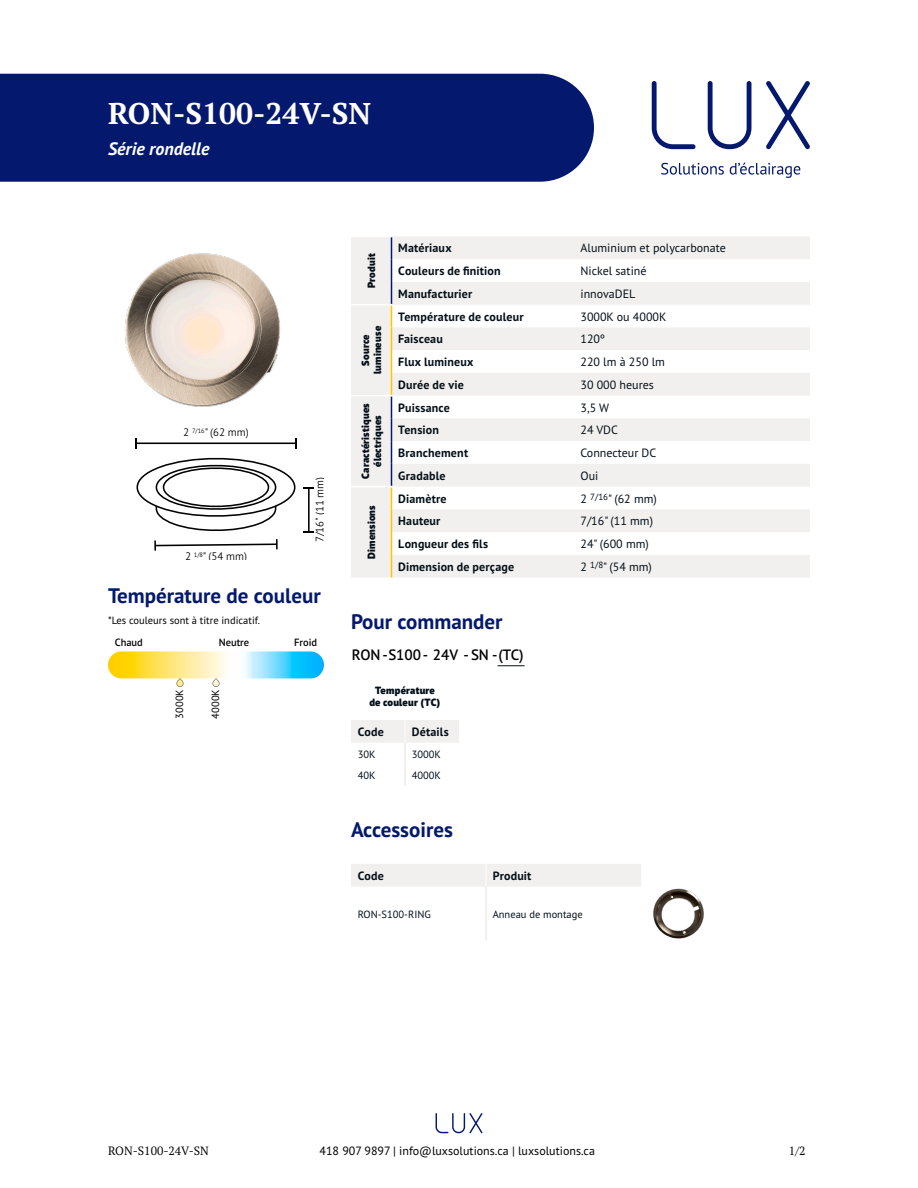
<style>
.page{position:relative;width:918px;height:1188px;background:#fff}
.page>*{position:absolute;margin:0;border:0;box-sizing:border-box;transform-origin:0 0}
.Titre_nom_de_produit{font:700 30px "PT Serif Pro";color:#fff}
.Sous-titres{font:700 21px "PT Sans Pro";color:#04196e}
.Série{font:italic 700 18px "PT Sans Pro";color:#fff}
.Code_de_produit{font:600 15px "PT Sans Pro";color:#000}
.Titre_de_tableau{font:700 12px "PT Sans Pro";letter-spacing:.015em;color:#041019}
.Texte_de_tableau{font:12px "PT Sans Pro";color:#041019}
.t1{font:12px "PT Sans Pro";color:#000}
.t2{font:12px "PT Serif Pro";color:#000}
.t3{font:300 10.95px "PT Sans Pro";color:#000}
.Noms_titres_de_tableaux{font:900 10.5px/12px "PT Sans Pro";letter-spacing:.02em;color:#041019;text-align:center}
.Texte_commander{font:10.5px "PT Sans Pro";color:#041019}
.Descriptions{font:10.5px "PT Sans Pro";color:#000}
.t4{font:600 10.5px "PT Sans Pro";color:#000}
</style>
<div class="page">
<svg style="left:436px;top:1113px;width:47px;height:20px"></svg>
<img style="left:124px;top:253px;width:156px;height:154px">
<svg style="left:351px;top:237px;width:459px;height:341px;fill:#f2f0ee"></svg>
<svg style="left:391px;top:237px;width:1px;height:341px"></svg>
<hr style="left:351px;top:304px;width:41px;height:1px;background:#fff">
<hr style="left:351px;top:395px;width:41px;height:1px;background:#fff">
<hr style="left:351px;top:486px;width:41px;height:1px;background:#fff">
<svg style="left:498px;top:665px;width:27px;height:1px"></svg>
<svg style="left:351px;top:720px;width:108px;height:66px"></svg>
<div style="left:351px;top:864px;width:290px;height:23px;background:#f2f0ee"></div>
<hr style="left:486px;top:887px;width:1px;height:54px;background:#e6e2de">
<img style="left:653px;top:888px;width:51px;height:51px">
<hr style="left:136px;top:443px;width:160px;height:1px;background:#000">
<svg style="left:136px;top:457px;width:178px;height:94px"></svg>
<svg style="left:108px;top:651px;width:216px;height:27px;background:#c4e1b0"></svg>
<svg style="left:177px;top:678px;width:6px;height:9px"></svg>
<svg style="left:213px;top:678px;width:6px;height:9px"></svg>
<svg style="left:661px;top:163px;width:63px;height:12px"></svg>
<svg style="left:730px;top:163px;width:70px;height:15px"></svg>
<svg style="left:766px;top:81px;width:44px;height:68px"></svg>
<svg style="left:708px;top:81px;width:44px;height:68px"></svg>
<svg style="left:652px;top:81px;width:44px;height:68px"></svg>
<div style="left:0;top:74px;width:594px;height:108px;background:#04196e"></div>
<p class="Titre_nom_de_produit" style="left:108px;top:93px;width:265px">RON-S100-24V-SN</p>
<p class="Série" style="left:108px;top:136px;width:103px">Série rondelle</p>
<p class="Noms_titres_de_tableaux" style="left:365px;top:288px;width:36px;rotate:-90deg">Produit</p>
<p class="Noms_titres_de_tableaux" style="left:359px;top:374px;width:50px;rotate:-90deg">Source lumineuse</p>
<p class="Titre_de_tableau" style="left:398px;top:240px;width:55px">Matériaux</p>
<p class="Texte_de_tableau" style="left:580px;top:240px;width:147px">Aluminium et polycarbonate</p>
<p class="Titre_de_tableau" style="left:398px;top:263px;width:104px">Couleurs de finition</p>
<p class="Texte_de_tableau" style="left:580px;top:263px;width:68px">Nickel satiné</p>
<p class="Titre_de_tableau" style="left:398px;top:286px;width:76px">Manufacturier</p>
<p class="Texte_de_tableau" style="left:580px;top:286px;width:56px">innovaDEL</p>
<p class="Titre_de_tableau" style="left:398px;top:309px;width:127px">Température de couleur</p>
<p class="Texte_de_tableau" style="left:580px;top:309px;width:87px">3000K ou 4000K</p>
<p class="Titre_de_tableau" style="left:398px;top:331px;width:46px">Faisceau</p>
<p class="Texte_de_tableau" style="left:580px;top:331px;width:26px">120º</p>
<p class="Titre_de_tableau" style="left:398px;top:354px;width:77px">Flux lumineux</p>
<p class="Texte_de_tableau" style="left:580px;top:354px;width:86px">220 lm à 250 lm</p>
<p class="Titre_de_tableau" style="left:398px;top:377px;width:67px">Durée de vie</p>
<p class="Texte_de_tableau" style="left:580px;top:377px;width:75px">30 000 heures</p>
<p class="t3" style="left:183px;top:425px;width:67px">2 <sup>7/16</sup>" (62 mm)</p>
<p class="t3" style="left:313px;top:542px;width:67px;rotate:-90deg">7/16" (11 mm)</p>
<p class="t3" style="left:185px;top:550px;width:63px">2 <sup>1/8</sup>" (54 mm)</p>
<p class="Sous-titres" style="left:108px;top:582px;width:214px">Température de couleur</p>
<p class="t4" style="left:115px;top:635px;width:30px">Chaud</p>
<p class="t4" style="left:219px;top:635px;width:32px">Neutre</p>
<p class="t4" style="left:294px;top:635px;width:25px">Froid</p>
<p class="Descriptions" style="left:108px;top:614px;width:154px">*Les couleurs sont à titre indicatif.</p>
<p class="Descriptions" style="left:173px;top:719px;width:31px;rotate:-90deg">3000K</p>
<p class="Descriptions" style="left:209px;top:719px;width:31px;rotate:-90deg">4000K</p>
<p class="Noms_titres_de_tableaux" style="left:359px;top:479px;width:77px;rotate:-90deg">Caractéristiques électriques</p>
<p class="Titre_de_tableau" style="left:398px;top:400px;width:53px">Puissance</p>
<p class="Texte_de_tableau" style="left:580px;top:400px;width:30px">3,5 W</p>
<p class="Titre_de_tableau" style="left:398px;top:422px;width:42px">Tension</p>
<p class="Texte_de_tableau" style="left:580px;top:422px;width:39px">24 VDC</p>
<p class="Titre_de_tableau" style="left:398px;top:445px;width:71px">Branchement</p>
<p class="Texte_de_tableau" style="left:580px;top:445px;width:77px">Connecteur DC</p>
<p class="Titre_de_tableau" style="left:398px;top:468px;width:49px">Gradable</p>
<p class="Texte_de_tableau" style="left:580px;top:468px;width:19px">Oui</p>
<p class="Noms_titres_de_tableaux" style="left:365px;top:559px;width:55px;rotate:-90deg">Dimensions</p>
<p class="Titre_de_tableau" style="left:398px;top:490px;width:50px">Diamètre</p>
<p class="Texte_de_tableau" style="left:580px;top:491px;width:78px">2 <sup>7/16</sup>" (62 mm)</p>
<p class="Titre_de_tableau" style="left:398px;top:513px;width:44px">Hauteur</p>
<p class="Texte_de_tableau" style="left:580px;top:513px;width:74px">7/16" (11 mm)</p>
<p class="Titre_de_tableau" style="left:398px;top:536px;width:91px">Longueur des fils</p>
<p class="Texte_de_tableau" style="left:580px;top:536px;width:70px">24" (600 mm)</p>
<p class="Titre_de_tableau" style="left:398px;top:559px;width:117px">Dimension de perçage</p>
<p class="Texte_de_tableau" style="left:580px;top:559px;width:73px">2 <sup>1/8</sup>" (54 mm)</p>
<p class="Sous-titres" style="left:351px;top:607px;width:153px">Pour commander</p>
<p class="Code_de_produit" style="left:352px;top:645px;width:173px">RON-S100- 24V -SN -(TC)</p>
<p class="Noms_titres_de_tableaux" style="left:369px;top:685px;width:73px">Température de couleur (TC)</p>
<p class="Titre_de_tableau" style="left:358px;top:724px;width:28px">Code</p>
<p class="Titre_de_tableau" style="left:412px;top:724px;width:39px">Détails</p>
<p class="Texte_commander" style="left:358px;top:747px;width:19px">30K</p>
<p class="Texte_commander" style="left:412px;top:747px;width:31px">3000K</p>
<p class="Texte_commander" style="left:358px;top:769px;width:19px">40K</p>
<p class="Texte_commander" style="left:412px;top:769px;width:31px">4000K</p>
<p class="Sous-titres" style="left:351px;top:816px;width:103px">Accessoires</p>
<p class="Titre_de_tableau" style="left:358px;top:868px;width:28px">Code</p>
<p class="Titre_de_tableau" style="left:493px;top:868px;width:40px">Produit</p>
<p class="Texte_commander" style="left:358px;top:907px;width:75px">RON-S100-RING</p>
<p class="Texte_commander" style="left:493px;top:907px;width:92px">Anneau de montage</p>
<p class="t2" style="left:108px;top:1143px;width:102px">RON-S100-24V-SN</p>
<p class="t1" style="left:320px;top:1143px;width:277px">418 907 9897 | info@luxsolutions.ca | luxsolutions.ca</p>
<p class="t2" style="left:789px;top:1143px;width:18px">1/2</p>
</div>
